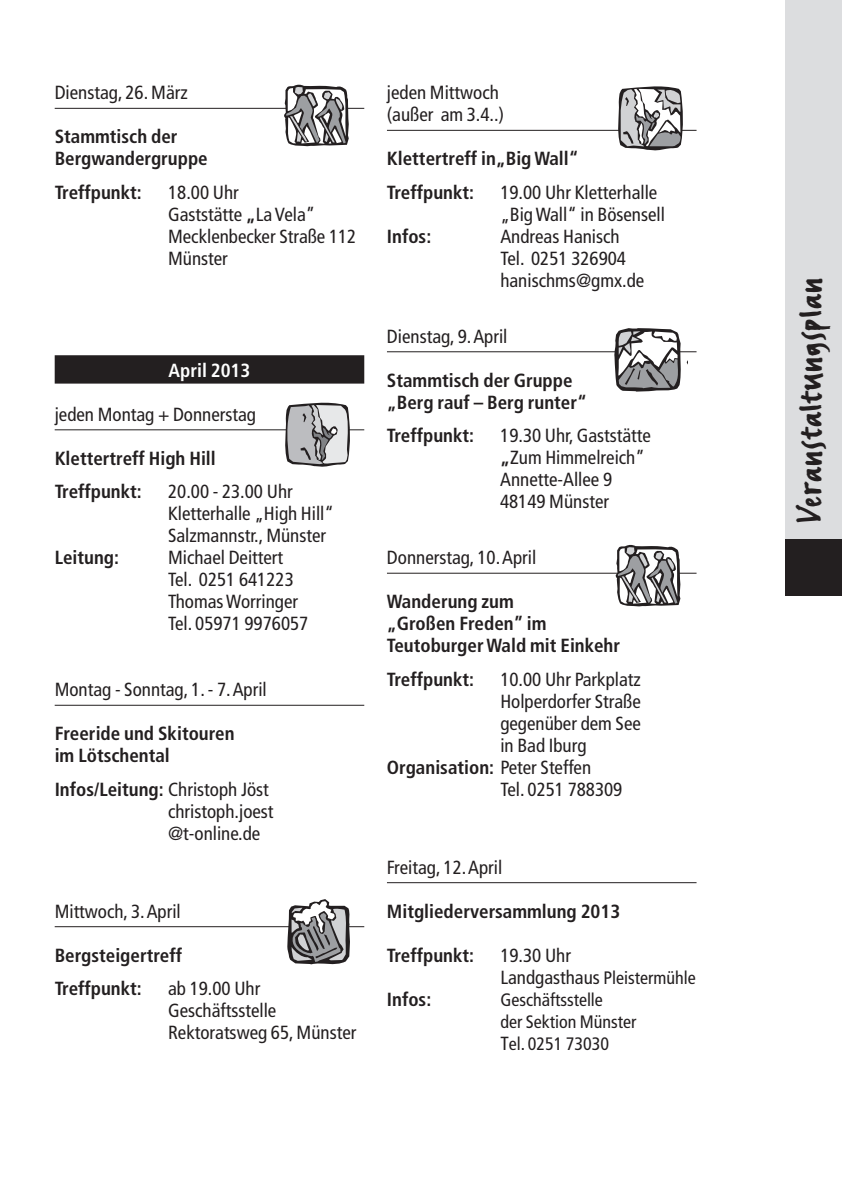
<style>
.page{position:relative;width:842px;height:1191px;background:#fff}
.page>*{position:absolute;margin:0;border:0;box-sizing:border-box;transform-origin:0 0}
.t1{font:40px "FF Erikrighthand";letter-spacing:.035em;color:#231f20}
.t2{font:condensed 19px/22px "Frutiger";color:#231f20}
.t3{font:700 condensed 19px/22px "Frutiger";color:#231f20}
.t4{font:700 condensed 19px "Frutiger";color:#fff}
.t5{font:condensed 18px/22px "Frutiger";color:#231f20}
.s1{font-weight:700}
.s2{font-weight:400}
.s3{font-size:19px}
</style>
<div class="page">
<hr style="left:55px;top:108px;width:309px;height:1px;background:#231f20">
<div style="left:55px;top:355px;width:309px;height:28px;background:#231f20"></div>
<hr style="left:55px;top:429px;width:309px;height:1px;background:#231f20">
<hr style="left:55px;top:705px;width:309px;height:1px;background:#231f20">
<hr style="left:55px;top:926px;width:309px;height:1px;background:#231f20">
<hr style="left:387px;top:130px;width:309px;height:1px;background:#231f20">
<hr style="left:387px;top:351px;width:309px;height:1px;background:#231f20">
<hr style="left:387px;top:573px;width:309px;height:1px;background:#231f20">
<hr style="left:387px;top:882px;width:309px;height:1px;background:#231f20">
<div style="left:785px;top:0;width:57px;height:539px;background:#dcdddf"></div>
<div style="left:785px;top:539px;width:57px;height:56px;background:#231f20"></div>
<svg style="left:283px;top:402px;width:68px;height:65px;background:#b1b1b2"></svg>
<svg style="left:614px;top:328px;width:74px;height:63px"></svg>
<svg style="left:284px;top:84px;width:65px;height:63px"></svg>
<svg style="left:616px;top:86px;width:68px;height:65px"></svg>
<svg style="left:287px;top:899px;width:64px;height:66px"></svg>
<svg style="left:616px;top:544px;width:64px;height:63px"></svg>
<p class="t2" style="left:55px;top:83px;width:135px">Dienstag, 26. März</p>
<p class="t3" style="left:55px;top:127px;width:155px">Stammtisch der<br>Bergwandergruppe</p>
<p class="t3" style="left:55px;top:183px;width:89px">Treffpunkt:</p>
<p class="t2" style="left:168px;top:183px;width:190px">18.00 Uhr<br>Gaststätte <span class="s1">„</span>La Vela”<br>Mecklenbecker Straße 112<br>Münster</p>
<p class="t4" style="left:169px;top:362px;width:83px">April 2013</p>
<p class="t2" style="left:55px;top:405px;width:203px">jeden Montag + Donnerstag</p>
<p class="t3" style="left:55px;top:443px;width:163px;line-height:33.4px">Klettertreff High Hill<br>Treffpunkt:</p>
<p class="t2" style="left:168px;top:482px;width:167px">20.00 - 23.00 Uhr<br>Kletterhalle „High Hill“<br>Salzmannstr., Münster</p>
<p class="t3" style="left:55px;top:548px;width:66px">Leitung:</p>
<p class="t2" style="left:168px;top:548px;width:142px">Michael Deittert<br>Tel. 0251 641223<br>ThomasWorringer<br>Tel. 05971 9976057</p>
<p class="t2" style="left:55px;top:680px;width:214px">Montag - Sonntag, 1. - 7.April</p>
<p class="t3" style="left:55px;top:724px;width:181px">Freeride und Skitouren im Lötschental</p>
<p class="t2" style="left:168px;top:779px;width:107px;text-indent:-113px"><span class="s1">Infos/Leitung:</span> Christoph Jöst christoph.joest @t-online.de</p>
<p class="t2" style="left:55px;top:901px;width:128px">Mittwoch, 3.April</p>
<p class="t3" style="left:55px;top:940px;width:129px;line-height:33.4px">Bergsteigertreff<br>Treffpunkt:</p>
<p class="t2" style="left:168px;top:979px;width:190px">ab 19.00 Uhr<br>Geschäftsstelle<br>Rektoratsweg 65, Münster</p>
<p class="t2" style="left:387px;top:83px;width:119px">jeden Mittwoch (außer am 3.4..)</p>
<p class="t3" style="left:387px;top:144px;width:193px;line-height:33.4px">Klettertreff in„Big Wall“<br>Treffpunkt:</p>
<p class="t2" style="left:500px;top:183px;width:166px">19.00 Uhr Kletterhalle „BigWall“ in Bösensell</p>
<p class="t3" style="left:387px;top:227px;width:46px">Infos:</p>
<p class="t2" style="left:500px;top:227px;width:145px">Andreas Hanisch<br>Tel. 0251 326904 hanischms@gmx.de</p>
<p class="t2" style="left:387px;top:327px;width:122px">Dienstag, 9.April</p>
<p class="t3" style="left:387px;top:371px;width:201px">Stammtisch der Gruppe „Berg rauf – Berg runter“</p>
<p class="t3" style="left:387px;top:426px;width:89px">Treffpunkt:</p>
<p class="t2" style="left:500px;top:426px;width:152px">19.30 Uhr, Gaststätte <span class="s1">„</span>Zum Himmelreich”<br>Annette-Allee 9<br>48149 Münster</p>
<p class="t2" style="left:387px;top:548px;width:151px">Donnerstag, 10.April</p>
<p class="t3" style="left:387px;top:592px;width:235px">Wanderung zum<br>„Großen Freden” im<br>Teutoburger Wald mit Einkehr</p>
<p class="t3" style="left:387px;top:669px;width:89px">Treffpunkt:</p>
<p class="t2" style="left:500px;top:669px;width:142px">10.00 Uhr Parkplatz</p>
<p class="t2" style="left:500px;top:691px;width:142px">Holperdorfer Straße</p>
<p class="t2" style="left:500px;top:713px;width:142px">gegenüber dem See</p>
<p class="t2" style="left:500px;top:735px;width:88px">in Bad Iburg</p>
<p class="t3" style="left:387px;top:757px;width:206px">Organisation: <span class="s2">Peter Steffen</span></p>
<p class="t2" style="left:500px;top:779px;width:124px">Tel. 0251 788309</p>
<p class="t2" style="left:387px;top:857px;width:117px">Freitag, 12.April</p>
<p class="t3" style="left:387px;top:901px;width:235px">Mitgliederversammlung 2013</p>
<p class="t3" style="left:387px;top:945px;width:89px">Treffpunkt:</p>
<p class="t2" style="left:500px;top:945px;width:72px">19.30 Uhr</p>
<p class="t5" style="left:500px;top:968px;width:197px"><span class="s3">Landgasthaus</span> Pleistermühle</p>
<p class="t3" style="left:387px;top:989px;width:46px">Infos:</p>
<p class="t5" style="left:500px;top:990px;width:138px">Geschäftsstelle<br>der Sektion Münster<br><span class="s3">T</span>el. 0251 73030</p>
<h1 class="t1" style="left:784px;top:522px;width:246px;rotate:-90deg">Veranstaltungsplan</h1>
</div>
